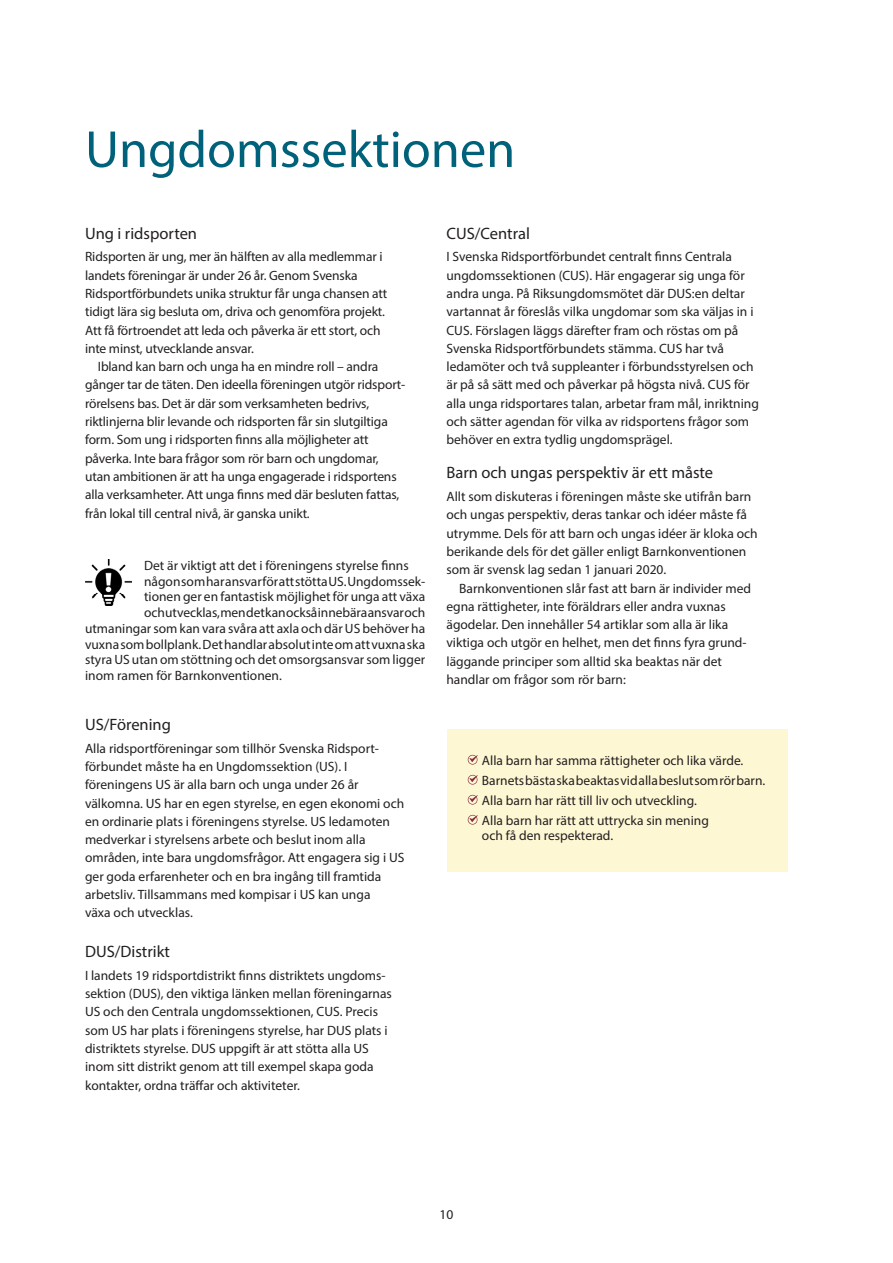
<style>
.page{position:relative;width:893px;height:1263px;background:#fff}
.page>*{position:absolute;margin:0;border:0;box-sizing:border-box;transform-origin:0 0}
.Rubrik{font:52.5px "Myriad Pro";color:#00617b}
.Mellanrubrik{font:16.5px "Myriad Pro";color:#231f20}
.Brödtext_ej_indrag{font:13.5px/18.3px "Myriad Pro";color:#231f20}
.Brödtext_indrag{font:13.5px/18.3px "Myriad Pro";letter-spacing:-.01em;color:#231f20}
.Faktatext{font:13.5px/15.8px "Myriad Pro";color:#231f20}
</style>
<div class="page">
<div style="left:448px;top:729px;width:340px;height:143px;background:#fef7d4"></div>
<img style="left:85px;top:559px;width:46px;height:46px">
<svg style="left:468px;top:755px;width:10px;height:9px"></svg>
<svg style="left:468px;top:775px;width:10px;height:9px"></svg>
<svg style="left:468px;top:795px;width:10px;height:10px"></svg>
<svg style="left:468px;top:815px;width:10px;height:10px"></svg>
<p class="Rubrik" style="left:85px;top:117px;width:432px">Ungdomssektionen</p>
<p class="Mellanrubrik" style="left:85px;top:223px;width:114px">Ung i ridsporten</p>
<p class="Brödtext_indrag" style="left:85px;top:247px;width:304px">Ridsporten är ung, mer än hälften av alla medlemmar i landets föreningar är under 26 år. Genom Svenska Ridsportförbundets unika struktur får unga chansen att tidigt lära sig besluta om, driva och genomföra projekt.<br>Att få förtroendet att leda och påverka är ett stort, och inte minst, utvecklande ansvar.</p>
<p class="Brödtext_indrag" style="left:85px;top:357px;width:322px;text-indent:13px">Ibland kan barn och unga ha en mindre roll – andra gånger tar de täten. Den ideella föreningen utgör ridsport&shy;rörelsens bas. Det är där som verksamheten bedrivs, riktlinjerna blir levande och ridsporten får sin slutgiltiga form. Som ung i ridsporten finns alla möjligheter att påverka. Inte bara frågor som rör barn och ungdomar, utan ambitionen är att ha unga engagerade i ridsportens alla verksamheter. Att unga finns med där besluten fattas, från lokal till central nivå, är ganska unikt.</p>
<p class="Faktatext" style="left:144px;top:557px;width:266px">Det är viktigt att det i föreningens styrelse finns</p>
<p class="Faktatext" style="left:144px;top:573px;width:283px">någon som har ansvar för att stötta US. Ungdomssek-</p>
<p class="Faktatext" style="left:144px;top:589px;width:283px">tionen ger en fantastisk möjlighet för unga att växa</p>
<p class="Faktatext" style="left:144px;top:605px;width:283px">och utvecklas, men det kan också innebära ansvar och</p>
<p class="Faktatext" style="left:85px;top:620px;width:342px">utmaningar som kan vara svåra att axla och där US behöver ha</p>
<p class="Faktatext" style="left:85px;top:636px;width:342px">vuxna som bollplank. Det handlar absolut inte om att vuxna ska</p>
<p class="Faktatext" style="left:85px;top:652px;width:342px">styra US utan om stöttning och det omsorgsansvar som ligger</p>
<p class="Faktatext" style="left:85px;top:668px;width:198px">inom ramen för Barnkonventionen.</p>
<p class="Mellanrubrik" style="left:85px;top:714px;width:87px">US/Förening</p>
<p class="Brödtext_ej_indrag" style="left:85px;top:739px;width:321px">Alla ridsportföreningar som tillhör Svenska Ridsport&shy;förbundet måste ha en Ungdomssektion (US). I föreningens US är alla barn och unga under 26 år välkomna. US har en egen styrelse, en egen ekonomi och en ordinarie plats i föreningens styrelse. US ledamoten medverkar i styrelsens arbete och beslut inom alla områden, inte bara ungdomsfrågor. Att engagera sig i US ger goda erfarenheter och en bra ingång till framtida arbetsliv. Tillsammans med kompisar i US kan unga<br>växa och utvecklas.</p>
<p class="Mellanrubrik" style="left:85px;top:941px;width:86px">DUS/Distrikt</p>
<p class="Brödtext_ej_indrag" style="left:85px;top:966px;width:308px">I landets 19 ridsportdistrikt finns distriktets ungdoms&shy;sektion (DUS), den viktiga länken mellan föreningarnas US och den Centrala ungdomssektionen, CUS. Precis som US har plats i föreningens styrelse, har DUS plats i distriktets styrelse. DUS uppgift är att stötta alla US inom sitt distrikt genom att till exempel skapa goda kontakter, ordna träffar och aktiviteter.</p>
<p class="Mellanrubrik" style="left:446px;top:223px;width:85px">CUS/Central</p>
<p class="Brödtext_ej_indrag" style="left:446px;top:247px;width:314px">I Svenska Ridsportförbundet centralt finns Centrala ungdomssektionen (CUS). Här engagerar sig unga för andra unga. På Riksungdomsmötet där DUS:en deltar vartannat år föreslås vilka ungdomar som ska väljas in i CUS. Förslagen läggs därefter fram och röstas om på Svenska Ridsportförbundets stämma. CUS har två ledamöter och två suppleanter i förbundsstyrelsen och är på så sätt med och påverkar på högsta nivå. CUS för alla unga ridsportares talan, arbetar fram mål, inriktning och sätter agendan för vilka av ridsportens frågor som behöver en extra tydlig ungdomsprägel.</p>
<p class="Mellanrubrik" style="left:446px;top:463px;width:268px">Barn och ungas perspektiv är ett måste</p>
<p class="Brödtext_ej_indrag" style="left:446px;top:487px;width:313px">Allt som diskuteras i föreningen måste ske utifrån barn och ungas perspektiv, deras tankar och idéer måste få utrymme. Dels för att barn och ungas idéer är kloka och berikande dels för det gäller enligt Barnkonventionen som är svensk lag sedan 1 januari 2020.</p>
<p class="Brödtext_indrag" style="left:446px;top:579px;width:306px;text-indent:13px">Barnkonventionen slår fast att barn är individer med egna rättigheter, inte föräldrars eller andra vuxnas ägodelar. Den innehåller 54 artiklar som alla är lika viktiga och utgör en helhet, men det finns fyra grund&shy;läggande principer som alltid ska beaktas när det handlar om frågor som rör barn:</p>
<p class="Faktatext" style="left:482px;top:752px;width:263px">Alla barn har samma rättigheter och lika värde.</p>
<p class="Faktatext" style="left:482px;top:772px;width:285px">Barnets bästa ska beaktas vid alla beslut som rör barn.</p>
<p class="Faktatext" style="left:482px;top:792px;width:216px">Alla barn har rätt till liv och utveckling.</p>
<p class="Faktatext" style="left:482px;top:812px;width:229px">Alla barn har rätt att uttrycka sin mening och få den respekterad.</p>
<p class="Brödtext_ej_indrag" style="left:440px;top:1205px;width:15px">10</p>
</div>
